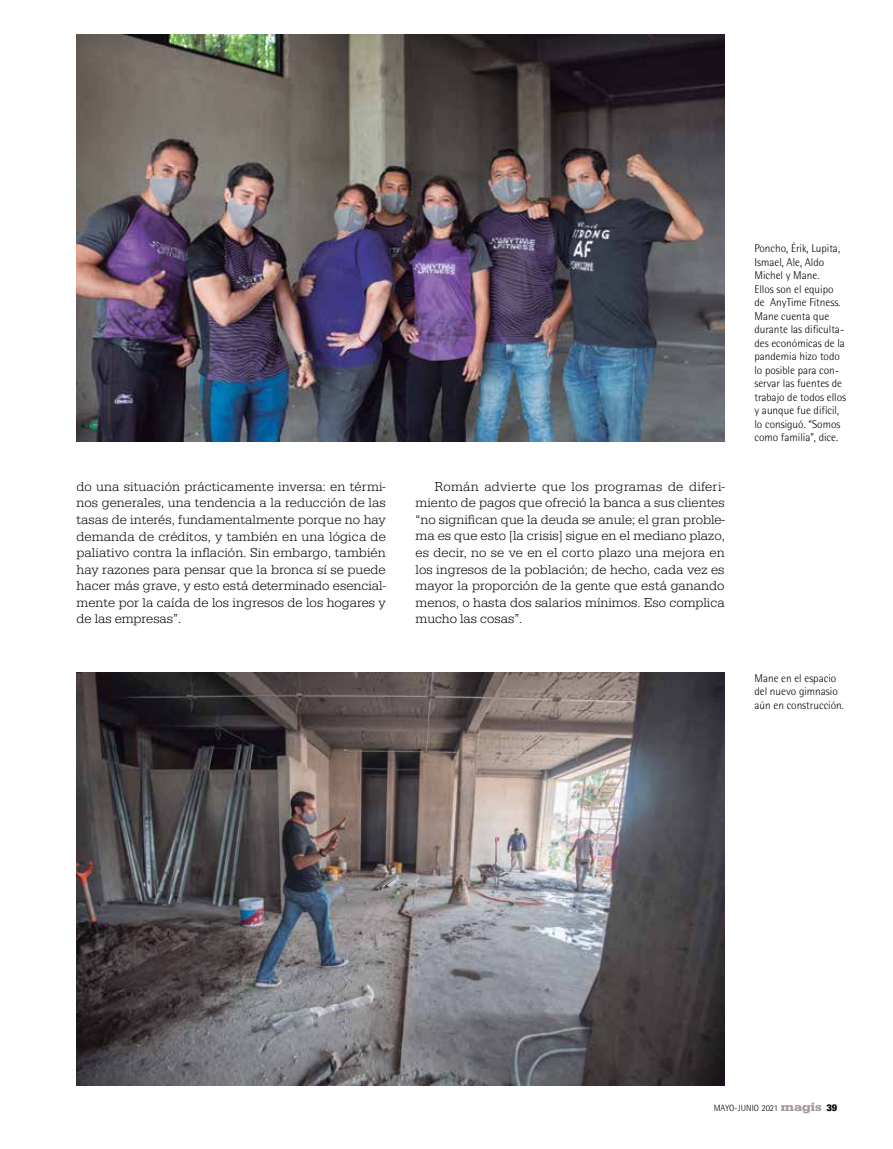
<style>
.page{position:relative;width:893px;height:1149px;background:#fff}
.page>*{position:absolute;margin:0;border:0;box-sizing:border-box;transform-origin:0 0}
.t1{font:13.5px/16.5px "URW Egyptienne T Ligh";color:#000;text-align:justify}
.t2{font:300 11.25px/13.5px "Rotis Semi Sans";color:#000}
.t3{font:300 9px "Rotis Semi Sans";color:#000}
.s1{font-family:"URW Egyptienne T Bold Extr Wide";font-weight:400;font-size:12px;color:#a5979b}
.s2{font-family:"URW Egyptienne T";font-weight:700;font-size:9.75px}
</style>
<div class="page">
<img style="left:77px;top:672px;width:648px;height:413px">
<img style="left:77px;top:34px;width:648px;height:407px">
<p class="t1" style="left:77px;top:478px;width:311px">do una situación prácticamente inversa: en térmi&shy;nos generales, una tendencia a la reducción de las tasas de interés, fundamentalmente porque no hay demanda de créditos, y también en una lógica de paliativo contra la inflación. Sin embargo, también hay razones para pensar que la bronca sí se puede hacer más grave, y esto está determinado esencial&shy;mente por la caída de los ingresos de los hogares y de las empresas”.</p>
<p class="t1" style="left:415px;top:478px;width:311px;text-indent:19px">Román advierte que los programas de diferi&shy;miento de pagos que ofreció la banca a sus clientes “no significan que la deuda se anule; el gran proble&shy;ma es que esto [la crisis] sigue en el mediano plazo, es decir, no se ve en el corto plazo una mejora en los ingresos de la población; de hecho, cada vez es mayor la proporción de la gente que está ganando menos, o hasta dos salarios mínimos. Eso complica mucho las cosas”.</p>
<p class="t2" style="left:754px;top:242px;width:93px">Poncho, Érik, Lupita,<br>Ismael, Ale, Aldo<br>Michel y Mane.<br>Ellos son el equipo de AnyTime Fitness.<br>Mane cuenta que durante las dificulta&shy;des económicas de la pandemia hizo todo lo posible para con&shy;servar las fuentes de trabajo de todos ellos y aunque fue difícil, lo consiguó. “Somos como familia”, dice.</p>
<p class="t2" style="left:754px;top:671px;width:91px">Mane en el espacio del nuevo gimnasio aún en construcción.</p>
<p class="t3" style="left:714px;top:1102px;width:125px">MAYO-JUNIO 2021 <span class="s1">magis</span> <span class="s2">39</span></p>
</div>
